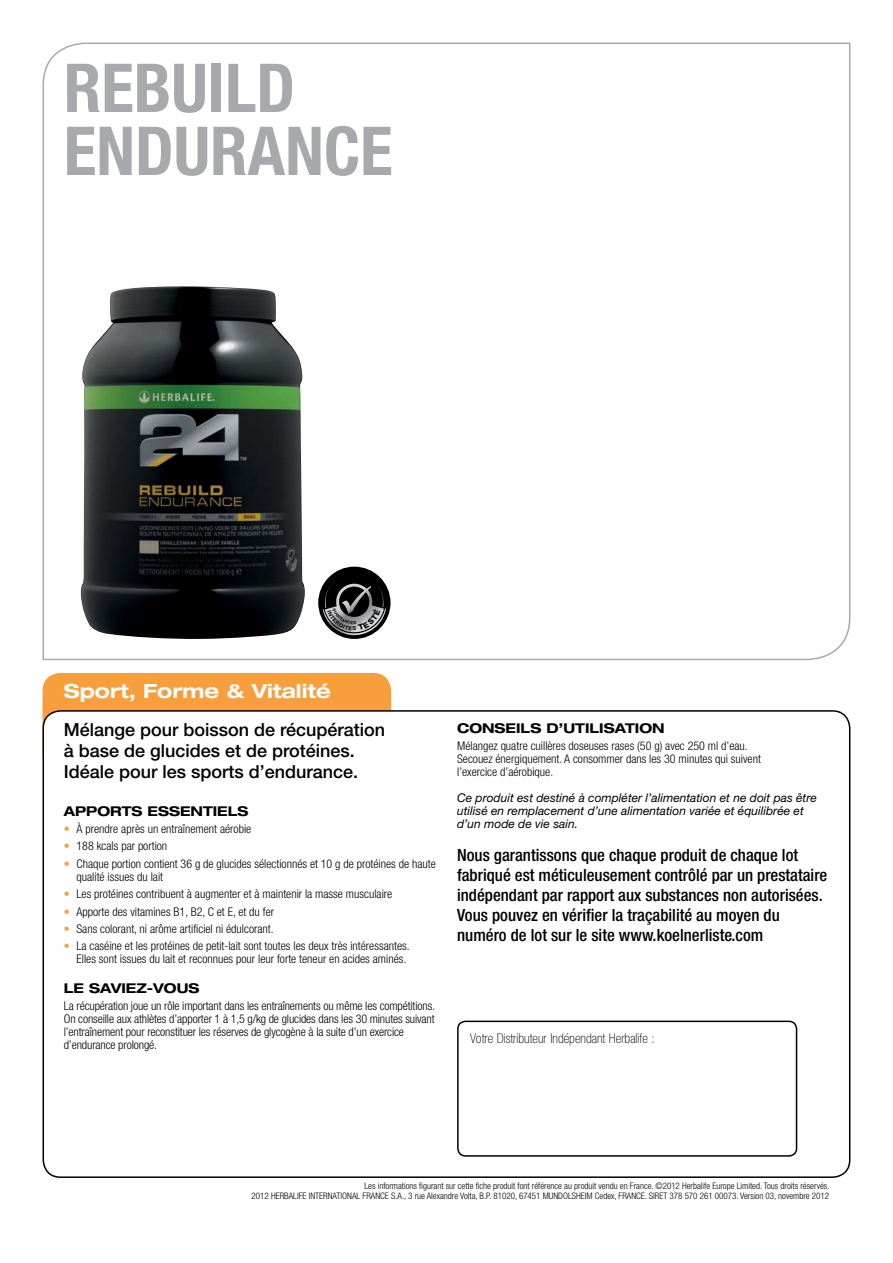
<style>
.page{position:relative;width:893px;height:1263px;background:#fff}
.page>*{position:absolute;margin:0;border:0;box-sizing:border-box;transform-origin:0 0}
.t1{font:700 condensed 67.5px/63px "Helvetica Neue LT Pro";color:#a7a9ac}
.t2{font:700 expanded 19.5px "Helvetica Neue LT Pro";color:#fff}
.t3{font:500 18px/21px "Helvetica Neue LT Pro";color:#000}
.t4{font:500 condensed 16.8px/20px "Helvetica Neue LT Pro";color:#000}
.t5{font:700 expanded 13.5px "Helvetica Neue LT Pro";color:#000}
.t6{font:100 condensed 13.5px "Helvetica Neue LT Pro";color:#000}
.t7{font:300 condensed 12px/13.2px "Helvetica Neue LT Pro";color:#000}
.t8{font:italic 12px/13.2px "Helvetica Neue LT Pro";color:#000}
.t9{font:300 condensed 9px/10.5px "Helvetica Neue LT Pro";color:#000;text-align:right}
.s1{color:#f79f3c}
</style>
<div class="page">
<svg style="left:42px;top:42px;width:809px;height:619px"></svg>
<div style="left:43px;top:673px;width:348px;height:50px;background:#f79f3c"></div>
<div style="left:43px;top:711px;width:807px;height:466px;background:#fff;border-radius:17px"></div>
<img style="left:81px;top:286px;width:225px;height:353px">
<div style="left:318px;top:567px;width:73px;height:72px;background:#000;border-radius:50%"></div>
<div style="left:457px;top:1020px;width:340px;height:137px;border:2px solid #000;border-radius:8px"></div>
<svg style="left:323px;top:583px;width:63px;height:56px"></svg>
<h1 class="t1" style="left:64px;top:56px;width:330px">REBUILD<br>ENDURANCE</h1>
<h2 class="t2" style="left:64px;top:679px;width:269px">Sport, Forme &amp; Vitalité</h2>
<h3 class="t3" style="left:64px;top:719px;width:323px">Mélange pour boisson de récupération à base de glucides et de protéines.<br>Idéale pour les sports d’endurance.</h3>
<p class="t5" style="left:64px;top:802px;width:186px">APPORTS ESSENTIELS</p>
<p class="t7" style="left:64px;top:822px;width:189px"><span class="s1">•</span> À prendre après un entraînement aérobie</p>
<p class="t7" style="left:64px;top:839px;width:105px"><span class="s1">•</span> 188 kcals par portion</p>
<p class="t7" style="left:77px;top:857px;width:361px;text-indent:-13px"><span class="s1">•</span> Chaque portion contient 36 g de glucides sélectionnés et 10 g de protéines de haute qualité issues du lait</p>
<p class="t7" style="left:64px;top:887px;width:330px"><span class="s1">•</span> Les protéines contribuent à augmenter et à maintenir la masse musculaire</p>
<p class="t7" style="left:64px;top:905px;width:212px"><span class="s1">•</span> Apporte des vitamines B1, B2, C et E, et du fer</p>
<p class="t7" style="left:64px;top:922px;width:211px"><span class="s1">•</span> Sans colorant, ni arôme artificiel ni édulcorant.</p>
<p class="t7" style="left:64px;top:939px;width:347px;text-align:right"><span class="s1">•</span> La caséine et les protéines de petit-lait sont toutes les deux très intéressantes.<br>Elles sont issues du lait et reconnues pour leur forte teneur en acides aminés.</p>
<p class="t5" style="left:64px;top:979px;width:137px">LE SAVIEZ-VOUS</p>
<p class="t7" style="left:64px;top:999px;width:373px">La récupération joue un rôle important dans les entraînements ou même les compétitions.<br>On conseille aux athlètes d’apporter 1 à 1,5 g/kg de glucides dans les 30 minutes suivant l’entraînement pour reconstituer les réserves de glycogène à la suite d’un exercice d’endurance prolongé.</p>
<p class="t5" style="left:457px;top:719px;width:209px">CONSEILS D’UTILISATION</p>
<p class="t7" style="left:457px;top:739px;width:305px">Mélangez quatre cuillères doseuses rases (50 g) avec 250 ml d’eau.<br>Secouez énergiquement. A consommer dans les 30 minutes qui suivent l’exercice d’aérobique.</p>
<p class="t8" style="left:457px;top:791px;width:361px">Ce produit est destiné à compléter l’alimentation et ne doit pas être utilisé en remplacement d’une alimentation variée et équilibrée et d’un mode de vie sain.</p>
<p class="t4" style="left:457px;top:845px;width:372px">Nous garantissons que chaque produit de chaque lot fabriqué est méticuleusement contrôlé par un prestataire indépendant par rapport aux substances non autorisées.<br>Vous pouvez en vérifier la traçabilité au moyen du numéro de lot sur le site www.koelnerliste.com</p>
<p class="t6" style="left:470px;top:1031px;width:186px">Votre Distributeur Indépendant Herbalife :</p>
<p class="t9" style="left:252px;top:1180px;width:579px">Les informations figurant sur cette fiche produit font référence au produit vendu en France. ©2012 Herbalife Europe Limited. Tous droits réservés.<br>2012 HERBALIFE INTERNATIONAL FRANCE S.A., 3 rue Alexandre Volta, B.P. 81020, 67451 MUNDOLSHEIM Cedex, FRANCE. SIRET 378 570 261 00073. Version 03, novembre 2012</p>
</div>
